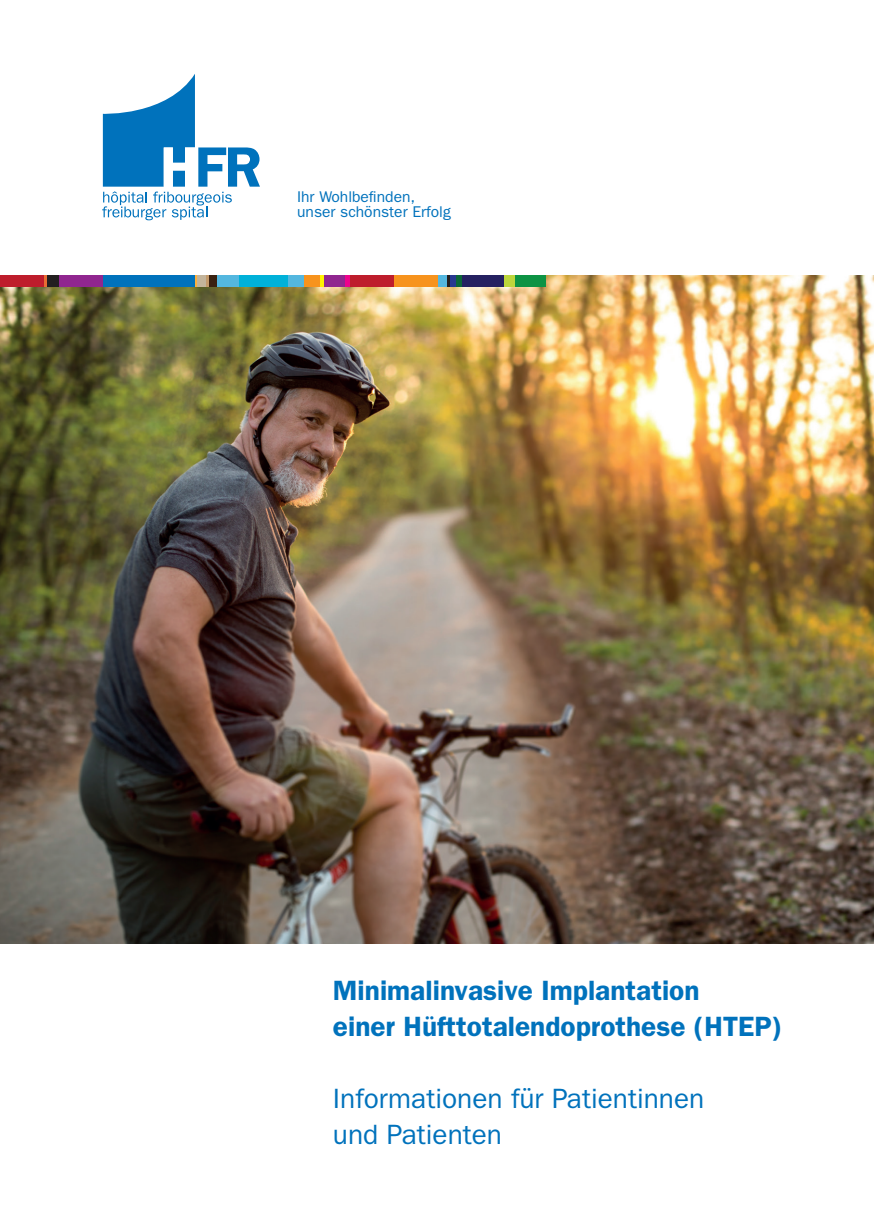
<style>
.page{position:relative;width:874px;height:1225px;background:#fff}
.page>*{position:absolute;margin:0;border:0;box-sizing:border-box;transform-origin:0 0}
.t1{font:600 28px "ITC Franklin Gothic Std";color:#0072bc}
.t2{font:28px/36px "ITC Franklin Gothic Std";color:#0072bc}
.Slogan_logo{font:15.6px "ITC Franklin Gothic Std";color:#0072bc}
</style>
<div class="page">
<img style="left:0;top:275px;width:873px;height:668px">
<div style="left:514px;top:275px;width:32px;height:12px;background:#0d9344"></div>
<div style="left:503px;top:275px;width:11px;height:12px;background:#bdd63c"></div>
<div style="left:461px;top:275px;width:42px;height:12px;background:#252161"></div>
<div style="left:455px;top:275px;width:7px;height:12px;background:#0c6638"></div>
<div style="left:449px;top:275px;width:6px;height:12px;background:#283890"></div>
<svg style="left:446px;top:275px;width:3px;height:12px"></svg>
<div style="left:437px;top:275px;width:9px;height:12px;background:#54b7df"></div>
<div style="left:393px;top:275px;width:44px;height:12px;background:#f7931d"></div>
<div style="left:349px;top:275px;width:44px;height:12px;background:#be1d2c"></div>
<hr style="left:345px;top:275px;width:4px;height:12px;background:#ed028c">
<div style="left:323px;top:275px;width:22px;height:12px;background:#90268f"></div>
<svg style="left:319px;top:275px;width:4px;height:12px"></svg>
<div style="left:303px;top:275px;width:16px;height:12px;background:#f7931d"></div>
<div style="left:288px;top:275px;width:16px;height:12px;background:#54b7df"></div>
<div style="left:239px;top:275px;width:49px;height:12px;background:#00b1d9"></div>
<div style="left:102px;top:275px;width:93px;height:12px;background:#0072bc"></div>
<div style="left:208px;top:275px;width:9px;height:12px;background:#3a2111"></div>
<svg style="left:206px;top:275px;width:3px;height:12px"></svg>
<div style="left:196px;top:275px;width:10px;height:12px;background:#c3b49b"></div>
<svg style="left:195px;top:275px;width:1px;height:12px"></svg>
<div style="left:47px;top:275px;width:12px;height:12px;background:#231f20"></div>
<svg style="left:43px;top:275px;width:4px;height:12px"></svg>
<div style="left:0;top:275px;width:43px;height:12px;background:#be1d2c"></div>
<div style="left:59px;top:275px;width:43px;height:12px;background:#90268f"></div>
<div style="left:217px;top:275px;width:22px;height:12px;background:#54b7df"></div>
<svg style="left:102px;top:74px;width:158px;height:146px"></svg>
<p class="Slogan_logo" style="left:297px;top:188px;width:119px">Ihr Wohlbefinden,</p>
<p class="Slogan_logo" style="left:297px;top:203px;width:155px">unser schönster Erfolg</p>
<p class="t1" style="left:333px;top:973px;width:368px">Minimalinvasive Implantation</p>
<p class="t1" style="left:333px;top:1009px;width:451px">einer Hüfttotalendoprothese (HTEP)</p>
<p class="t2" style="left:333px;top:1080px;width:372px">Informationen für Patientinnen und Patienten</p>
</div>
